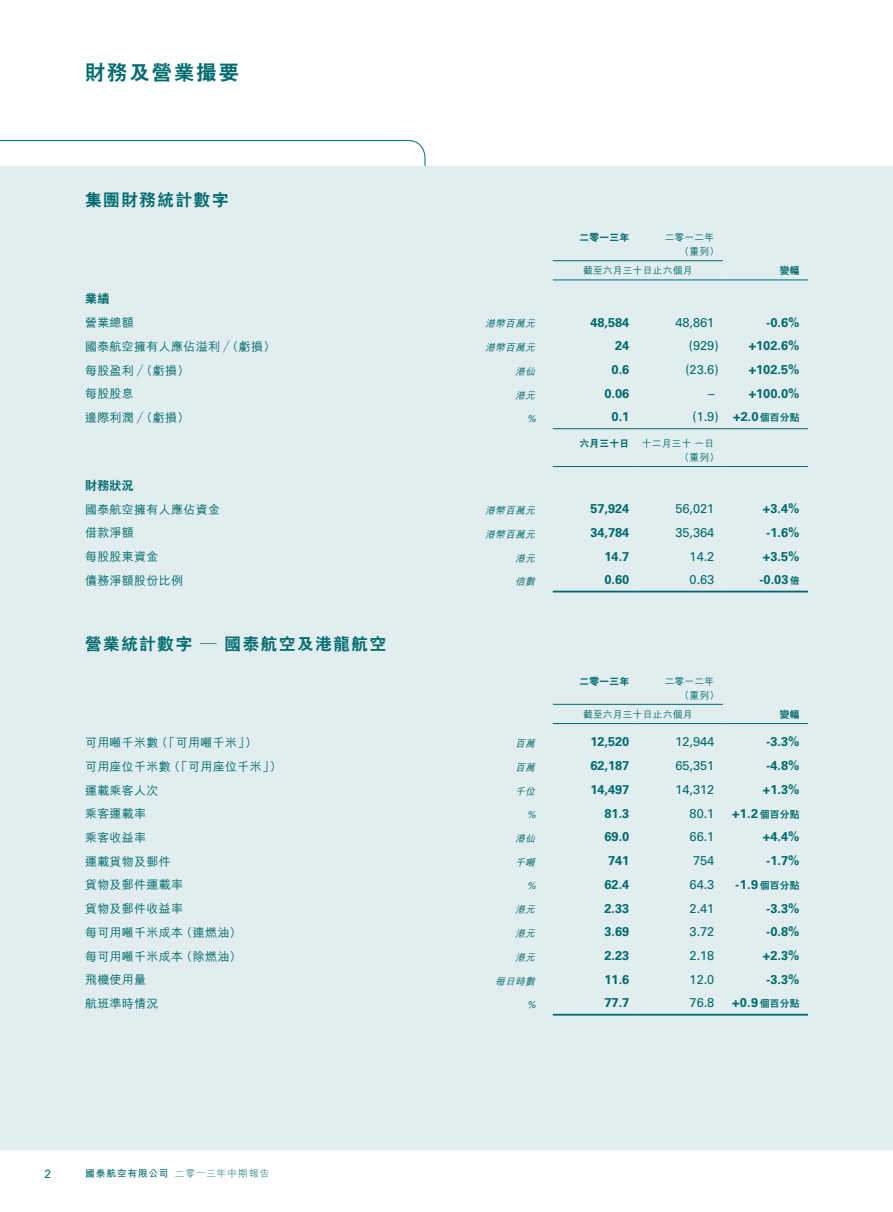
<style>
.page{position:relative;width:893px;height:1212px;background:#fff}
.page>*{position:absolute;margin:0;border:0;box-sizing:border-box;transform-origin:0 0}
.t1{font:800 20.25px "C Hei 2 HK";letter-spacing:.1em;color:#006b6e}
.t2{font:800 16.5px "C Hei 2 HK";letter-spacing:.1em;color:#006b6e}
.t3{font:700 12.75px "Univers LT Std";color:#006b6e}
.t4{font:12.75px "Univers LT Std";color:#006b6e}
.t5{font:500 12px "M Hei HK";letter-spacing:.025em;color:#006b6e}
.t6{font:800 12px "C Hei 2 HK";letter-spacing:.025em;color:#006b6e}
.t7{font:12px "Univers LT Std";color:#006b6e}
.t8{font:500 9.75px/14.1px "M Hei HK";letter-spacing:.025em;color:#006b6e}
.t9{font:italic 500 9.75px "M Hei HK";color:#006b6e}
.t10{font:800 9.75px "C Hei 2 HK";letter-spacing:.025em;color:#006b6e}
.t11{font:300 9.75px "M Hei HK";letter-spacing:.085em;color:#006b6e}
.t12{font:italic 9.75px "Univers LT Std";color:#006b6e}
.s1{font-weight:700}
.s2{font-family:"C Hei 2 HK";font-weight:800;font-size:9.75px}
</style>
<div class="page">
<svg style="left:0;top:140px;width:425px;height:26px"></svg>
<div style="left:0;top:166px;width:893px;height:984px;background:#e1edee"></div>
<hr style="left:553px;top:260px;width:85px;height:1px;background:#006b6e">
<hr style="left:638px;top:260px;width:85px;height:1px;background:#006b6e">
<hr style="left:553px;top:428px;width:85px;height:1px;background:#006b6e">
<hr style="left:638px;top:428px;width:85px;height:1px;background:#006b6e">
<hr style="left:723px;top:428px;width:85px;height:1px;background:#006b6e">
<hr style="left:553px;top:280px;width:85px;height:1px;background:#006b6e">
<hr style="left:638px;top:280px;width:85px;height:1px;background:#006b6e">
<hr style="left:723px;top:280px;width:85px;height:1px;background:#006b6e">
<hr style="left:553px;top:591px;width:85px;height:1px;background:#006b6e">
<hr style="left:638px;top:591px;width:85px;height:1px;background:#006b6e">
<hr style="left:723px;top:591px;width:85px;height:1px;background:#006b6e">
<hr style="left:553px;top:466px;width:85px;height:1px;background:#006b6e">
<hr style="left:638px;top:466px;width:85px;height:1px;background:#006b6e">
<hr style="left:723px;top:466px;width:85px;height:1px;background:#006b6e">
<hr style="left:553px;top:704px;width:85px;height:1px;background:#006b6e">
<hr style="left:638px;top:704px;width:85px;height:1px;background:#006b6e">
<hr style="left:553px;top:1014px;width:85px;height:1px;background:#006b6e">
<hr style="left:638px;top:1014px;width:85px;height:1px;background:#006b6e">
<hr style="left:723px;top:1014px;width:85px;height:1px;background:#006b6e">
<hr style="left:553px;top:723px;width:85px;height:1px;background:#006b6e">
<hr style="left:638px;top:723px;width:85px;height:1px;background:#006b6e">
<hr style="left:723px;top:723px;width:85px;height:1px;background:#006b6e">
<h1 class="t1" style="left:85px;top:62px;width:155px">財務及營業撮要</h1>
<p class="t2" style="left:85px;top:192px;width:145px">集團財務統計數字</p>
<p class="t10" style="left:580px;top:232px;width:51px">二零一三年</p>
<p class="t8" style="left:679px;top:230px;width:41px;text-indent:-15px">二零一二年（重列）</p>
<p class="t8" style="left:583px;top:263px;width:111px">截至六月三十日止六個月</p>
<p class="t10" style="left:780px;top:266px;width:21px">變幅</p>
<p class="t6" style="left:85px;top:293px;width:26px">業績</p>
<p class="t5" style="left:85px;top:314px;width:50px">營業總額</p>
<p class="t9" style="left:485px;top:317px;width:55px">港幣百萬元</p>
<p class="t3" style="left:590px;top:314px;width:40px">48,584</p>
<p class="t4" style="left:675px;top:314px;width:40px">48,861</p>
<p class="t3" style="left:766px;top:314px;width:35px">-0.6%</p>
<p class="t5" style="left:85px;top:338px;width:192px">國泰航空擁有人應佔溢利／（虧損）</p>
<p class="t9" style="left:485px;top:340px;width:55px">港幣百萬元</p>
<p class="t3" style="left:615px;top:338px;width:16px">24</p>
<p class="t4" style="left:689px;top:338px;width:31px">(929)</p>
<p class="t3" style="left:749px;top:338px;width:52px">+102.6%</p>
<p class="t5" style="left:85px;top:361px;width:106px">每股盈利／（虧損）</p>
<p class="t9" style="left:515px;top:364px;width:25px">港仙</p>
<p class="t3" style="left:612px;top:362px;width:19px">0.6</p>
<p class="t4" style="left:685px;top:362px;width:35px">(23.6)</p>
<p class="t3" style="left:749px;top:362px;width:52px">+102.5%</p>
<p class="t5" style="left:85px;top:385px;width:50px">每股股息</p>
<p class="t9" style="left:515px;top:388px;width:25px">港元</p>
<p class="t3" style="left:604px;top:386px;width:26px">0.06</p>
<p class="t4" style="left:708px;top:386px;width:8px">–</p>
<p class="t3" style="left:749px;top:386px;width:52px">+100.0%</p>
<p class="t5" style="left:85px;top:409px;width:106px">邊際利潤／（虧損）</p>
<p class="t12" style="left:527px;top:413px;width:10px">%</p>
<p class="t3" style="left:612px;top:409px;width:19px">0.1</p>
<p class="t4" style="left:692px;top:409px;width:109px">(1.9) <span class="s1">+2.0</span><span class="s2">個百分點</span></p>
<p class="t10" style="left:580px;top:438px;width:51px">六月三十日</p>
<p class="t8" style="left:679px;top:435px;width:41px;text-indent:-38px">十二月三十一日（重列）</p>
<p class="t6" style="left:85px;top:479px;width:50px">財務狀況</p>
<p class="t5" style="left:85px;top:501px;width:136px">國泰航空擁有人應佔資金</p>
<p class="t9" style="left:485px;top:503px;width:55px">港幣百萬元</p>
<p class="t3" style="left:590px;top:501px;width:40px">57,924</p>
<p class="t4" style="left:675px;top:501px;width:40px">56,021</p>
<p class="t3" style="left:763px;top:501px;width:38px">+3.4%</p>
<p class="t5" style="left:85px;top:524px;width:50px">借款淨額</p>
<p class="t9" style="left:485px;top:527px;width:55px">港幣百萬元</p>
<p class="t3" style="left:590px;top:525px;width:40px">34,784</p>
<p class="t4" style="left:675px;top:525px;width:40px">35,364</p>
<p class="t3" style="left:766px;top:525px;width:35px">-1.6%</p>
<p class="t5" style="left:85px;top:548px;width:75px">每股股東資金</p>
<p class="t9" style="left:515px;top:551px;width:25px">港元</p>
<p class="t3" style="left:604px;top:549px;width:26px">14.7</p>
<p class="t4" style="left:690px;top:548px;width:26px">14.2</p>
<p class="t3" style="left:763px;top:549px;width:38px">+3.5%</p>
<p class="t5" style="left:85px;top:572px;width:100px">債務淨額股份比例</p>
<p class="t9" style="left:515px;top:574px;width:25px">倍數</p>
<p class="t3" style="left:604px;top:572px;width:26px">0.60</p>
<p class="t4" style="left:690px;top:572px;width:26px">0.63</p>
<p class="t3" style="left:759px;top:572px;width:42px">-0.03<span class="s2">倍</span></p>
<p class="t2" style="left:85px;top:635px;width:303px">營業統計數字 — 國泰航空及港龍航空</p>
<p class="t10" style="left:580px;top:676px;width:51px">二零一三年</p>
<p class="t8" style="left:679px;top:673px;width:41px;text-indent:-15px">二零一二年（重列）</p>
<p class="t8" style="left:583px;top:706px;width:111px">截至六月三十日止六個月</p>
<p class="t10" style="left:780px;top:709px;width:21px">變幅</p>
<p class="t5" style="left:85px;top:734px;width:174px">可用噸千米數（「可用噸千米」）</p>
<p class="t9" style="left:515px;top:737px;width:25px">百萬</p>
<p class="t3" style="left:590px;top:734px;width:40px">12,520</p>
<p class="t4" style="left:675px;top:734px;width:40px">12,944</p>
<p class="t3" style="left:766px;top:734px;width:35px">-3.3%</p>
<p class="t5" style="left:85px;top:758px;width:198px">可用座位千米數（「可用座位千米」）</p>
<p class="t9" style="left:515px;top:760px;width:25px">百萬</p>
<p class="t3" style="left:590px;top:758px;width:40px">62,187</p>
<p class="t4" style="left:675px;top:758px;width:40px">65,351</p>
<p class="t3" style="left:766px;top:758px;width:35px">-4.8%</p>
<p class="t5" style="left:85px;top:781px;width:75px">運載乘客人次</p>
<p class="t9" style="left:515px;top:784px;width:25px">千位</p>
<p class="t3" style="left:590px;top:782px;width:40px">14,497</p>
<p class="t4" style="left:675px;top:782px;width:40px">14,312</p>
<p class="t3" style="left:763px;top:782px;width:38px">+1.3%</p>
<p class="t5" style="left:85px;top:805px;width:63px">乘客運載率</p>
<p class="t12" style="left:527px;top:809px;width:10px">%</p>
<p class="t3" style="left:604px;top:806px;width:26px">81.3</p>
<p class="t4" style="left:690px;top:805px;width:26px">80.1</p>
<p class="t3" style="left:732px;top:806px;width:69px">+1.2<span class="s2">個百分點</span></p>
<p class="t5" style="left:85px;top:829px;width:63px">乘客收益率</p>
<p class="t9" style="left:515px;top:831px;width:25px">港仙</p>
<p class="t3" style="left:604px;top:829px;width:26px">69.0</p>
<p class="t4" style="left:690px;top:829px;width:26px">66.1</p>
<p class="t3" style="left:763px;top:829px;width:38px">+4.4%</p>
<p class="t5" style="left:85px;top:852px;width:87px">運載貨物及郵件</p>
<p class="t9" style="left:515px;top:855px;width:25px">千噸</p>
<p class="t3" style="left:608px;top:853px;width:23px">741</p>
<p class="t4" style="left:693px;top:853px;width:23px">754</p>
<p class="t3" style="left:766px;top:853px;width:35px">-1.7%</p>
<p class="t5" style="left:85px;top:876px;width:100px">貨物及郵件運載率</p>
<p class="t12" style="left:527px;top:880px;width:10px">%</p>
<p class="t3" style="left:604px;top:877px;width:26px">62.4</p>
<p class="t4" style="left:690px;top:877px;width:26px">64.3</p>
<p class="t3" style="left:735px;top:877px;width:66px">-1.9<span class="s2">個百分點</span></p>
<p class="t5" style="left:85px;top:900px;width:100px">貨物及郵件收益率</p>
<p class="t9" style="left:515px;top:903px;width:25px">港元</p>
<p class="t3" style="left:604px;top:900px;width:26px">2.33</p>
<p class="t4" style="left:690px;top:900px;width:26px">2.41</p>
<p class="t3" style="left:766px;top:900px;width:35px">-3.3%</p>
<p class="t5" style="left:85px;top:924px;width:158px">每可用噸千米成本（連燃油）</p>
<p class="t9" style="left:515px;top:926px;width:25px">港元</p>
<p class="t3" style="left:604px;top:924px;width:26px">3.69</p>
<p class="t4" style="left:690px;top:924px;width:26px">3.72</p>
<p class="t3" style="left:766px;top:924px;width:35px">-0.8%</p>
<p class="t5" style="left:85px;top:947px;width:158px">每可用噸千米成本（除燃油）</p>
<p class="t9" style="left:515px;top:950px;width:25px">港元</p>
<p class="t3" style="left:604px;top:948px;width:26px">2.23</p>
<p class="t4" style="left:690px;top:948px;width:26px">2.18</p>
<p class="t3" style="left:763px;top:948px;width:38px">+2.3%</p>
<p class="t5" style="left:85px;top:971px;width:63px">飛機使用量</p>
<p class="t9" style="left:495px;top:974px;width:45px">每日時數</p>
<p class="t3" style="left:604px;top:972px;width:26px">11.6</p>
<p class="t4" style="left:690px;top:971px;width:26px">12.0</p>
<p class="t3" style="left:766px;top:972px;width:35px">-3.3%</p>
<p class="t5" style="left:85px;top:995px;width:75px">航班準時情況</p>
<p class="t12" style="left:527px;top:999px;width:10px">%</p>
<p class="t3" style="left:604px;top:995px;width:26px">77.7</p>
<p class="t4" style="left:690px;top:995px;width:26px">76.8</p>
<p class="t3" style="left:732px;top:995px;width:69px">+0.9<span class="s2">個百分點</span></p>
<p class="t7" style="left:44px;top:1166px;width:8px">2</p>
<p class="t11" style="left:85px;top:1168px;width:186px"><span class="s1">國泰航空有限公司</span> 二零一三年中期報告</p>
</div>
